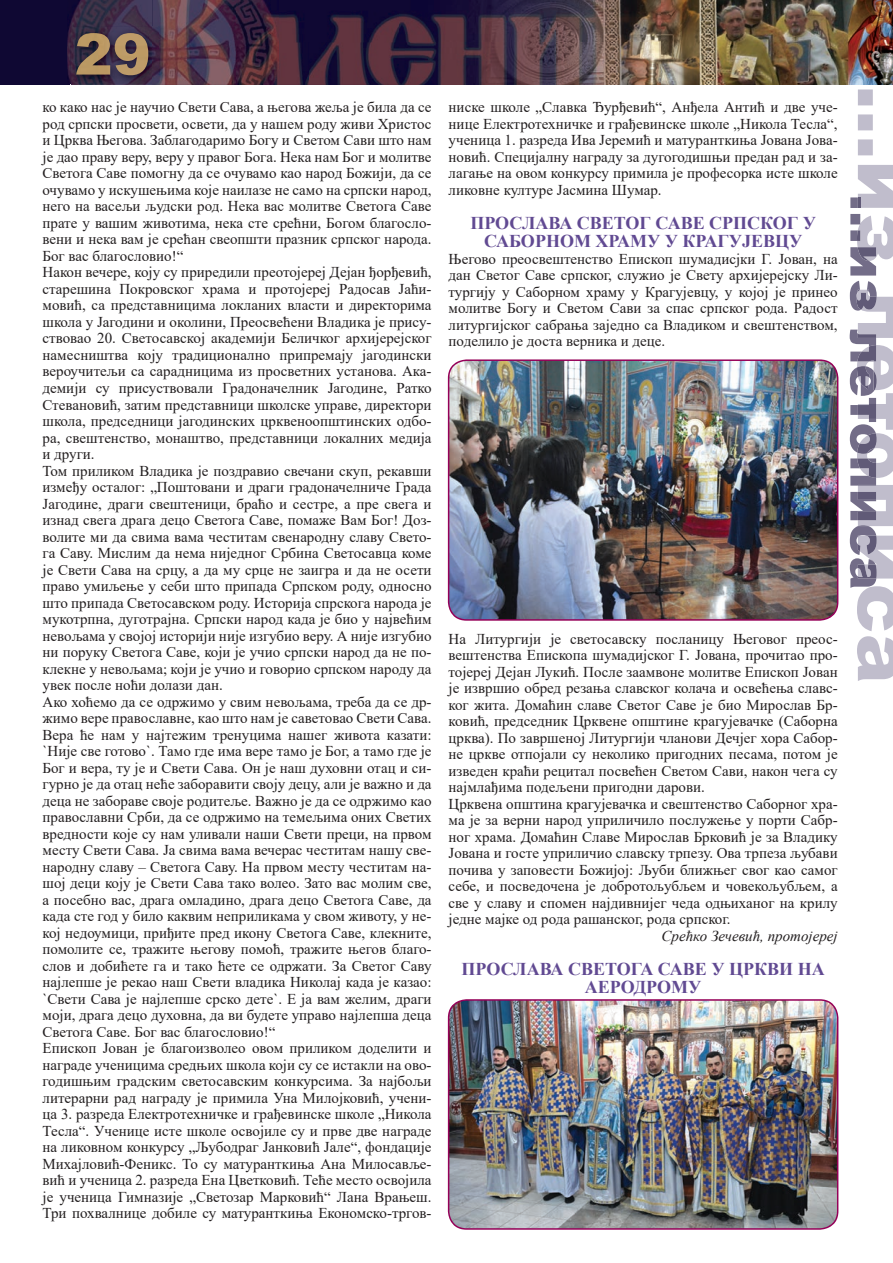
<style>
.page{position:relative;width:893px;height:1263px;background:#fff}
.page>*{position:absolute;margin:0;border:0;box-sizing:border-box;transform-origin:0 0}
.t1{font:700 18px/18px "Times New Roman";color:#614a92;text-align:center}
.t2{font:15px/16.5px "Times New Roman";color:#231f20}
.t3{font:italic 15px "Times New Roman";color:#231f20}
</style>
<div class="page">
<div style="left:0;top:0;width:893px;height:85px;background:#0f0833"></div>
<img style="left:278px;top:0;width:382px;height:42px">
<img style="left:278px;top:42px;width:122px;height:43px">
<img style="left:67px;top:0;width:211px;height:85px">
<img style="left:71px;top:27px;width:88px;height:58px">
<img style="left:76px;top:33px;width:72px;height:42px">
<img style="left:660px;top:0;width:233px;height:85px">
<img style="left:400px;top:42px;width:260px;height:43px">
<svg style="left:850px;top:89px;width:43px;height:592px"></svg>
<img style="left:448px;top:359px;width:390px;height:262px">
<img style="left:448px;top:999px;width:390px;height:231px">
<p class="t2" style="left:43px;top:99px;width:391px">ко како нас је научио Свети Сава, а његова жеља је била да се род српски просвети, освети, да у нашем роду живи Христос и Црква Његова. Заблагодаримо Богу и Светом Сави што нам је дао праву веру, веру у правог Бога. Нека нам Бог и молитве Светога Саве помогну да се очувамо као народ Божији, да се очувамо у искушењима које наилазе не само на српски народ, него на васељи људски род. Нека вас молитве Светога Саве прате у вашим животима, нека сте срећни, Богом благосло&shy;вени и нека вам је срећан свеопшти празник српског народа.<br>Бог вас благословио!“<br>Након вечере, коју су приредили преотојереј Дејан ђорђевић, старешина Покровског храма и протојереј Радосав Јаћи&shy;мовић, са представницима локланих власти и директорима школа у Јагодини и околини, Преосвећени Владика је прису&shy;ствовао 20. Светосавској академији Беличког архијерејског намесништва коју традиционално припремају јагодински вероучитељи са сарадницима из просветних установа. Ака&shy;демији су присуствовали Градоначелник Јагодине, Ратко Стевановић, затим представници школске управе, директори школа, председници јагодинских црквеноопштинских одбо&shy;ра, свештенство, монаштво, представници локалних медија и други.<br>Том приликом Владика је поздравио свечани скуп, рекавши између осталог: „Поштовани и драги градоначелниче Града Јагодине, драги свештеници, браћо и сестре, а пре свега и изнад свега драга децо Светога Саве, помаже Вам Бог! Доз&shy;волите ми да свима вама честитам свенародну славу Свето&shy;га Саву. Мислим да нема ниједног Србина Светосавца коме је Свети Сава на срцу, а да му срце не заигра и да не осети право умиљење у себи што припада Српском роду, односно што припада Светосавском роду. Историја спрскога народа је мукотрпна, дуготрајна. Српски народ када је био у највећим невољама у својој историји није изгубио веру. А није изгубио ни поруку Светога Саве, који је учио српски народ да не по&shy;клекне у невољама; који је учио и говорио српском народу да увек после ноћи долази дан.<br>Ако хоћемо да се одржимо у свим невољама, треба да се др&shy;жимо вере православне, као што нам је саветовао Свети Сава.<br>Вера ће нам у најтежим тренуцима нашег живота казати: `Није све готово`. Тамо где има вере тамо је Бог, а тамо где је Бог и вера, ту је и Свети Сава. Он је наш духовни отац и си&shy;гурно је да отац неће заборавити своју децу, али је важно и да деца не забораве своје родитеље. Важно је да се одржимо као православни Срби, да се одржимо на темељима оних Светих вредности које су нам уливали наши Свети преци, на првом месту Свети Сава. Ја свима вама вечерас честитам нашу све&shy;народну славу – Светога Саву. На првом месту честитам на&shy;шој деци коју је Свети Сава тако волео. Зато вас молим све, а посебно вас, драга омладино, драга децо Светога Саве, да када сте год у било каквим неприликама у свом животу, у не&shy;кој недоумици, приђите пред икону Светога Саве, клекните, помолите се, тражите његову помоћ, тражите његов благо&shy;слов и добићете га и тако ћете се одржати. За Светог Саву најлепше је рекао наш Свети владика Николај када је казао: `Свети Сава је најлепше срско дете`. Е ја вам желим, драги моји, драга децо духовна, да ви будете управо најлепша деца Светога Саве. Бог вас благословио!“<br>Епископ Јован је благоизволео овом приликом доделити и награде ученицима средњих школа који су се истакли на ово&shy;годишњим градским светосавским конкурсима. За најбољи литерарни рад награду je примила Уна Милојковић, учени&shy;ца 3. разреда Електротехничке и грађевинске школе „Никола Тесла“. Ученице исте школе освојиле су и прве две награде на ликовном конкурсу „Љубодраг Јанковић Јале“, фондације Михајловић-Феникс. То су матуранткиња Ана Милосавље&shy;вић и ученица 2. разреда Ена Цветковић. Теће место освојила је ученица Гимназије „Светозар Марковић“ Лана Врањеш.<br>Три похвалнице добиле су матуранткиња Економско-тргов-</p>
<p class="t2" style="left:449px;top:99px;width:391px;text-align:justify">ниске школе „Славка Ђурђевић“, Анђела Антић и две уче&shy;нице Електротехничке и грађевинске школе „Никола Тесла“, ученица 1. разреда Ива Јеремић и матуранткиња Јована Јова&shy;новић. Специјалну награду за дугогодишњи предан рад и за&shy;лагање на овом конкурсу примила је професорка исте школе ликовне културе Јасмина Шумар.</p>
<p class="t1" style="left:470px;top:214px;width:347px">ПРОСЛАВА СВЕТОГ САВЕ СРПСКОГ У<br>САБОРНОМ ХРАМУ У КРАГУЈЕВЦУ</p>
<p class="t2" style="left:449px;top:250px;width:391px;text-align:justify">Његово преосвештенство Епископ шумадисјки Г. Јован, на дан Светог Саве српског, служио је Свету архијерејску Ли&shy;тургију у Саборном храму у Крагујевцу, у којој је принео молитве Богу и Светом Сави за спас српског рода. Радост литургијског сабрања заједно са Владиком и свештенством, поделило је доста верника и деце.</p>
<p class="t2" style="left:449px;top:630px;width:391px">На Литургији је светосавску посланицу Његовог преос&shy;вештенства Епископа шумадијског Г. Јована, прочитао про&shy;тојереј Дејан Лукић. После заамвоне молитве Епископ Јован је извршио обред резања славског колача и освећења славс&shy;ког жита. Домаћин славе Светог Саве је био Мирослав Бр&shy;ковић, председник Црквене општине крагујевачке (Саборна црква). По завршеној Литургији чланови Дечјег хора Сабор&shy;не цркве отпојали су неколико пригодних песама, потом је изведен краћи рецитал посвећен Светом Сави, након чега су најмлађима подељени пригодни дарови.<br>Црквена општина крагујевачка и свештенство Саборног хра&shy;ма је за верни народ уприличило послужење у порти Сабр&shy;ног храма. Домаћин Славе Мирослав Брковић је за Владику Јована и госте уприличио славску трпезу. Ова трпеза љубави почива у заповести Божијој: Љуби ближњег свог као самог себе, и посведочена је добротољубљем и човекољубљем, а све у славу и спомен најдивнијег чеда одњиханог на крилу једне мајке од рода рашанског, рода српског.</p>
<p class="t3" style="left:662px;top:925px;width:178px">Срећко Зечевић, протојереј</p>
<p class="t1" style="left:462px;top:959px;width:365px">ПРОСЛАВА СВЕТОГА САВЕ У ЦРКВИ НА<br>АЕРОДРОМУ</p>
</div>
